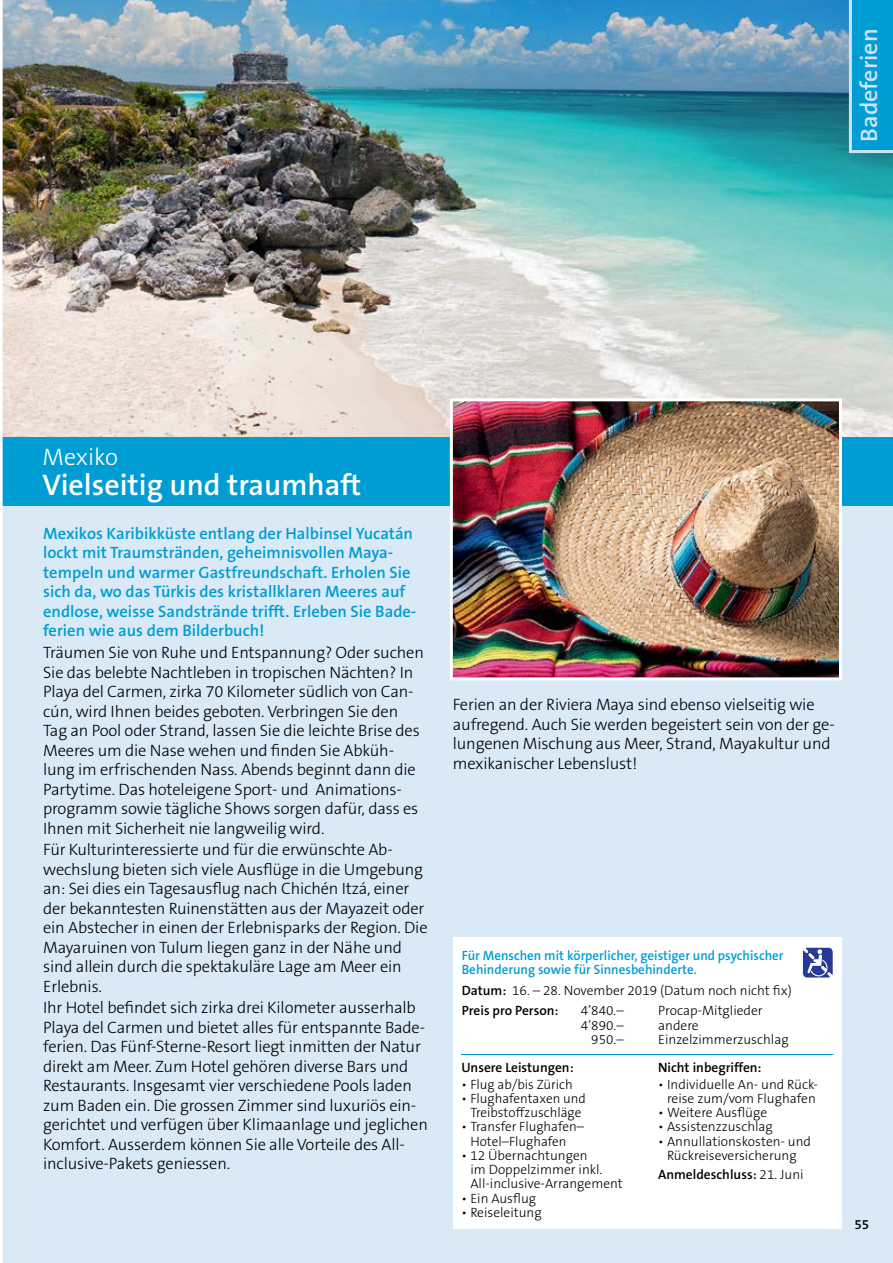
<style>
.page{position:relative;width:893px;height:1263px;background:#fff}
.page>*{position:absolute;margin:0;border:0;box-sizing:border-box;transform-origin:0 0}
.t1{font:600 30px "The Sans B6";color:#fff}
.t2{font:600 24px "The Sans B6";color:#cee3f4}
.t3{font:300 24px "The Sans B3";color:#fff}
.t4{font:300 16.5px/19.5px "The Sans B3";letter-spacing:-.01em;color:#000}
.t5{font:600 16.5px/19.5px "The Sans B6";color:#009dd5}
.t6{font:300 13.5px/14.2px "The Sans B3";color:#000;text-align:center}
.t7{font:600 13.5px/14.2px "The Sans B6";color:#009dd5}
.t8{font:600 13.5px "The Sans B6";color:#000}
.s1{font-family:"The Sans B6";font-weight:600}
.s2{font-family:"The Sans B3";font-weight:300}
</style>
<div class="page">
<div style="left:0;top:493px;width:893px;height:770px;background:#d9e9f6"></div>
<img style="left:3px;top:0;width:890px;height:437px">
<div style="left:0;top:437px;width:893px;height:68px;background:#009dd5"></div>
<img style="left:454px;top:402px;width:384px;height:274px">
<div style="left:450px;top:398px;width:392px;height:282px;border:3px solid #fff"></div>
<div style="left:453px;top:938px;width:389px;height:291px;background:#fff"></div>
<hr style="left:461px;top:1054px;width:372px;height:1px;background:#009dd5">
<svg style="left:802px;top:947px;width:31px;height:31px"></svg>
<svg style="left:849px;top:0;width:44px;height:153px;background:#11a2d7"></svg>
<hr style="left:0;top:0;width:3px;height:1263px;background:#fff">
<h2 class="t2" style="left:857px;top:142px;width:115px;rotate:-90deg">Badeferien</h2>
<h2 class="t3" style="left:43px;top:445px;width:77px">Mexiko</h2>
<h1 class="t1" style="left:43px;top:469px;width:320px">Vielseitig und traumhaft</h1>
<p class="t5" style="left:43px;top:524px;width:373px">Mexikos Karibikküste entlang der Halbinsel Yucatán lockt mit Traumstränden, geheimnisvollen Maya&shy;tempeln und warmer Gastfreundschaft. Erholen Sie sich da, wo das Türkis des kristallklaren Meeres auf endlose, weisse Sandstrände trifft. Erleben Sie Bade&shy;ferien wie aus dem Bilderbuch!</p>
<p class="t4" style="left:43px;top:644px;width:382px">Träumen Sie von Ruhe und Entspannung? Oder suchen Sie das belebte Nachtleben in tropischen Nächten? In Playa del Carmen, zirka 70 Kilometer südlich von Can&shy;cún, wird Ihnen beides geboten. Verbringen Sie den Tag an Pool oder Strand, lassen Sie die leichte Brise des Meeres um die Nase wehen und finden Sie Abküh&shy;lung im erfrischenden Nass. Abends beginnt dann die Partytime. Das hoteleigene Sport- und Animations&shy;programm sowie tägliche Shows sorgen dafür, dass es Ihnen mit Sicherheit nie langweilig wird.</p>
<p class="t4" style="left:43px;top:841px;width:386px">Für Kulturinteressierte und für die erwünschte Ab&shy;wechslung bieten sich viele Ausflüge in die Umgebung an: Sei dies ein Tagesausflug nach Chichén Itzá, einer der bekanntesten Ruinenstätten aus der Mayazeit oder ein Abstecher in einen der Erlebnisparks der Region. Die Mayaruinen von Tulum liegen ganz in der Nähe und sind allein durch die spektakuläre Lage am Meer ein Erlebnis.</p>
<p class="t4" style="left:43px;top:999px;width:386px">Ihr Hotel befindet sich zirka drei Kilometer ausserhalb Playa del Carmen und bietet alles für entspannte Bade&shy;ferien. Das Fünf-Sterne-Resort liegt inmitten der Natur direkt am Meer. Zum Hotel gehören diverse Bars und Restaurants. Insgesamt vier verschiedene Pools laden zum Baden ein. Die grossen Zimmer sind luxuriös ein&shy;gerichtet und verfügen über Klimaanlage und jeglichen Komfort. Ausserdem können Sie alle Vorteile des All&shy;inclusive-Pakets geniessen.</p>
<p class="t4" style="left:453px;top:696px;width:383px">Ferien an der Riviera Maya sind ebenso vielseitig wie aufregend. Auch Sie werden begeistert sein von der ge&shy;lungenen Mischung aus Meer, Strand, Mayakultur und mexikanischer Lebenslust!</p>
<p class="t7" style="left:462px;top:949px;width:323px">Für Menschen mit körperlicher, geistiger und psychischer<br>Behinderung sowie für Sinnesbehinderte.</p>
<p class="t6" style="left:462px;top:984px;width:331px"><span class="s1">Datum:</span> 16. – 28. November 2019 (Datum noch nicht fix)</p>
<p class="t8" style="left:462px;top:1004px;width:98px">Preis pro Person:</p>
<p class="t6" style="left:581px;top:1004px;width:44px">4’840.–</p>
<p class="t6" style="left:658px;top:1004px;width:106px">Procap-Mitglieder</p>
<p class="t6" style="left:581px;top:1019px;width:44px">4’890.–</p>
<p class="t6" style="left:658px;top:1019px;width:42px">andere</p>
<p class="t6" style="left:591px;top:1033px;width:34px">950.–</p>
<p class="t6" style="left:658px;top:1033px;width:132px">Einzelzimmerzuschlag</p>
<p class="t8" style="left:461px;top:1061px;width:114px">Unsere Leistungen:</p>
<p class="t6" style="left:461px;top:1078px;width:113px">• Flug ab/bis Zürich</p>
<p class="t6" style="left:461px;top:1092px;width:126px">• Flughafentaxen und<br>Treibstoffzuschläge</p>
<p class="t6" style="left:470px;top:1120px;width:115px;text-align:left;text-indent:-9px">• Transfer Flughafen–<br>Hotel–Flughafen</p>
<p class="t6" style="left:470px;top:1149px;width:154px;text-align:left;text-indent:-9px">• 12 Übernachtungen<br>im Doppelzimmer inkl.<br>All-inclusive-Arrangement</p>
<p class="t6" style="left:461px;top:1192px;width:76px">• Ein Ausflug</p>
<p class="t6" style="left:461px;top:1206px;width:82px">• Reiseleitung</p>
<p class="t8" style="left:658px;top:1061px;width:105px">Nicht inbegriffen:</p>
<p class="t6" style="left:658px;top:1078px;width:161px">• Individuelle An- und Rück&shy;reise zum/vom Flughafen</p>
<p class="t6" style="left:658px;top:1106px;width:111px">• Weitere Ausflüge</p>
<p class="t6" style="left:658px;top:1120px;width:116px">• Assistenzzuschlag</p>
<p class="t6" style="left:658px;top:1135px;width:155px">• Annullationskosten- und<br>Rückreiseversicherung</p>
<p class="t8" style="left:658px;top:1167px;width:147px">Anmeldeschluss: <span class="s2">21. Juni</span></p>
<p class="t8" style="left:854px;top:1217px;width:16px">55</p>
</div>
